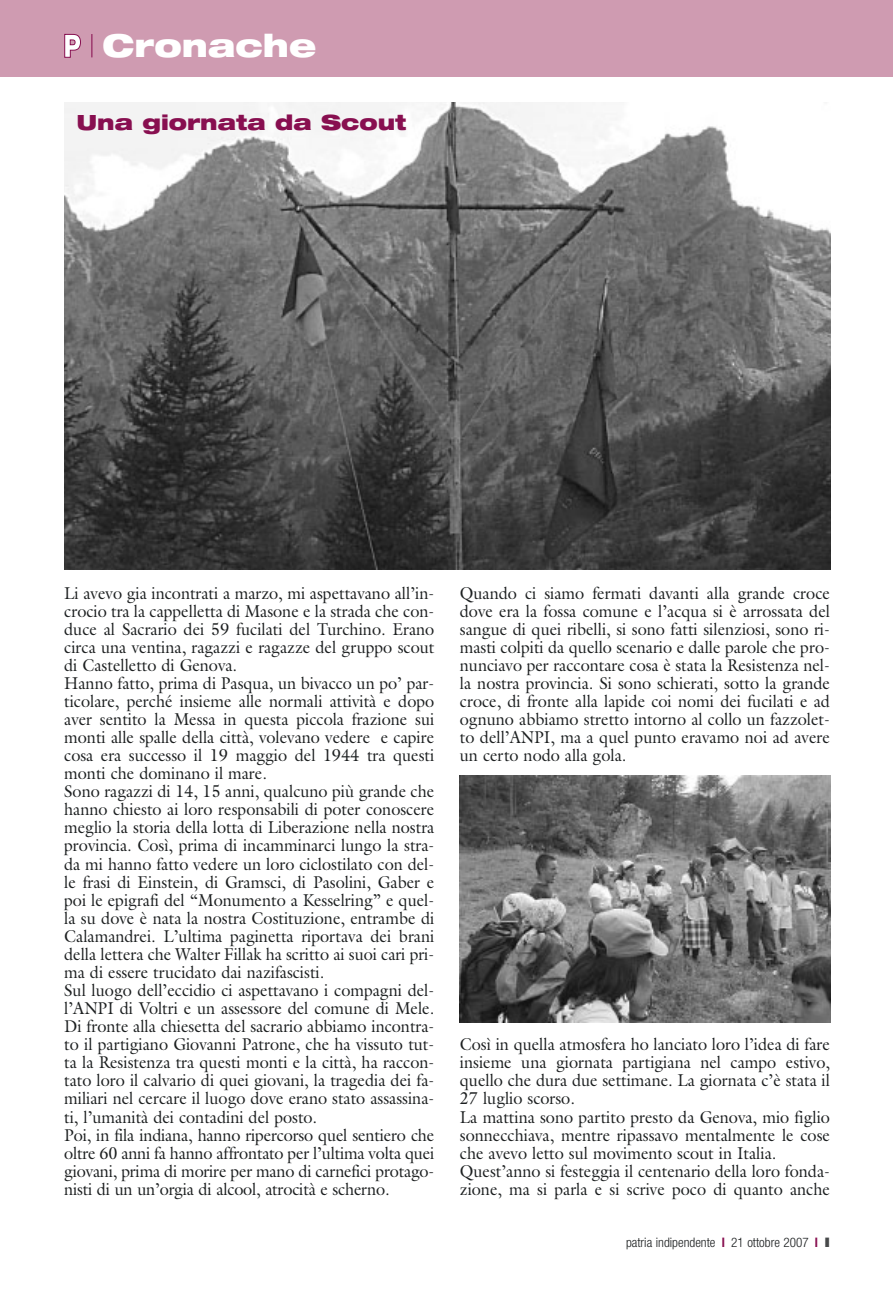
<style>
.page{position:relative;width:893px;height:1296px;background:#fff}
.page>*{position:absolute;margin:0;border:0;box-sizing:border-box;transform-origin:0 0}
.t1{font:900 expanded 31.5px "Helvetica Neue";color:#fff}
.t2{font:900 expanded 21px "Helvetica Neue";color:#880f50}
.t3{font:17.25px/18px "Galliard";color:#1c1f20;scale:.94 1}
.t4{font:300 condensed 13.2px "Helvetica Neue";color:#1c1f20}
.s1{font-weight:700;color:#880f50}
.s2{font-weight:900;font-stretch:expanded;color:#47494a}
</style>
<div class="page">
<div style="left:0;top:0;width:892px;height:77px;background:#cf9bb1"></div>
<svg style="left:91px;top:34px;width:1px;height:23px"></svg>
<svg style="left:64px;top:34px;width:17px;height:24px"></svg>
<img style="left:64px;top:102px;width:766px;height:468px">
<img style="left:460px;top:776px;width:370px;height:247px">
<h1 class="t1" style="left:102px;top:34px;width:215px">Cronache</h1>
<p class="t2" style="left:77px;top:115px;width:331px">Una giornata da Scout</p>
<p class="t3" style="left:64px;top:585px;width:395px">Li avevo gia incontrati a marzo, mi aspettavano all’in&shy;crocio tra la cappelletta di Masone e la strada che con&shy;duce al Sacrario dei 59 fucilati del Turchino. Erano circa una ventina, ragazzi e ragazze del gruppo scout di Castelletto di Genova.<br>Hanno fatto, prima di Pasqua, un bivacco un po’ par&shy;ticolare, perché insieme alle normali attività e dopo aver sentito la Messa in questa piccola frazione sui monti alle spalle della città, volevano vedere e capire cosa era successo il 19 maggio del 1944 tra questi monti che dominano il mare.<br>Sono ragazzi di 14, 15 anni, qualcuno più grande che hanno chiesto ai loro responsabili di poter conoscere meglio la storia della lotta di Liberazione nella nostra provincia. Così, prima di incamminarci lungo la stra&shy;da mi hanno fatto vedere un loro ciclostilato con del&shy;le frasi di Einstein, di Gramsci, di Pasolini, Gaber e poi le epigrafi del “Monumento a Kesselring” e quel&shy;la su dove è nata la nostra Costituzione, entrambe di Calamandrei. L’ultima paginetta riportava dei brani della lettera che Walter Fillak ha scritto ai suoi cari pri&shy;ma di essere trucidato dai nazifascisti.<br>Sul luogo dell’eccidio ci aspettavano i compagni del&shy;l’ANPI di Voltri e un assessore del comune di Mele.<br>Di fronte alla chiesetta del sacrario abbiamo incontra&shy;to il partigiano Giovanni Patrone, che ha vissuto tut&shy;ta la Resistenza tra questi monti e la città, ha raccon&shy;tato loro il calvario di quei giovani, la tragedia dei fa&shy;miliari nel cercare il luogo dove erano stato assassina&shy;ti, l’umanità dei contadini del posto.<br>Poi, in fila indiana, hanno ripercorso quel sentiero che oltre 60 anni fa hanno affrontato per l’ultima volta quei giovani, prima di morire per mano di carnefici protago&shy;nisti di un un’orgia di alcool, atrocità e scherno.</p>
<p class="t3" style="left:460px;top:585px;width:395px;text-align:justify">Quando ci siamo fermati davanti alla grande croce dove era la fossa comune e l’acqua si è arrossata del sangue di quei ribelli, si sono fatti silenziosi, sono ri&shy;masti colpiti da quello scenario e dalle parole che pro&shy;nunciavo per raccontare cosa è stata la Resistenza nel&shy;la nostra provincia. Si sono schierati, sotto la grande croce, di fronte alla lapide coi nomi dei fucilati e ad ognuno abbiamo stretto intorno al collo un fazzolet&shy;to dell’ANPI, ma a quel punto eravamo noi ad avere un certo nodo alla gola.</p>
<p class="t3" style="left:460px;top:1037px;width:395px">Così in quella atmosfera ho lanciato loro l’idea di fare insieme una giornata partigiana nel campo estivo, quello che dura due settimane. La giornata c’è stata il 27 luglio scorso.<br>La mattina sono partito presto da Genova, mio figlio sonnecchiava, mentre ripassavo mentalmente le cose che avevo letto sul movimento scout in Italia.<br>Quest’anno si festeggia il centenario della loro fonda&shy;zione, ma si parla e si scrive poco di quanto anche</p>
<p class="t4" style="left:626px;top:1238px;width:205px">patria indipendente <span class="s1">l</span> 21 ottobre 2007 <span class="s1">l</span> <span class="s2">I</span></p>
</div>
